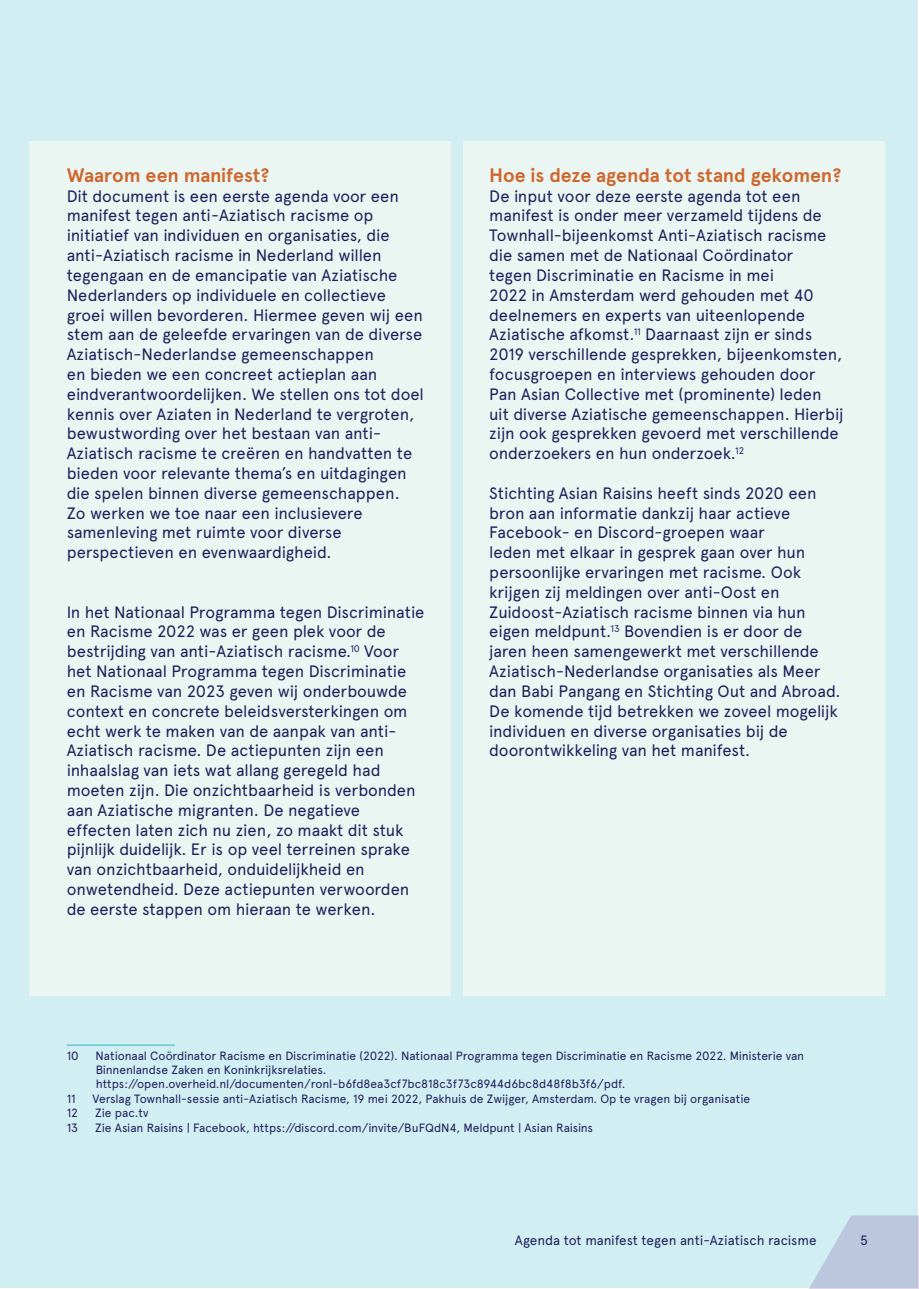
<style>
.page{position:relative;width:919px;height:1289px;background:#fff}
.page>*{position:absolute;margin:0;border:0;box-sizing:border-box;transform-origin:0 0}
.t1{font:700 19.5px "Apercu";letter-spacing:-.005em;color:#cd682f}
.t2{font:16.5px/19.8px "Apercu";letter-spacing:-.005em;color:#1f1e5a}
.t3{font:13.5px "Apercu";letter-spacing:-.005em;color:#1f1e5a}
.footnote{font:12px "Apercu";letter-spacing:-.01em;color:#1f1e5a}
</style>
<div class="page">
<div style="left:0;top:0;width:917px;height:1287px;background:#d1eef2"></div>
<div style="left:29px;top:141px;width:421px;height:854px;background:#ebf6f3"></div>
<div style="left:463px;top:141px;width:421px;height:854px;background:#ebf6f3"></div>
<hr style="left:67px;top:1044px;width:108px;height:1px;background:#65c9d4">
<svg style="left:764px;top:1215px;width:154px;height:73px"></svg>
<p class="t1" style="left:67px;top:163px;width:204px">Waarom een manifest?</p>
<p class="t2" style="left:67px;top:186px;width:358px">Dit document is een eerste agenda voor een manifest tegen anti-Aziatisch racisme op initiatief van individuen en organisaties, die anti-Aziatisch racisme in Nederland willen tegengaan en de emancipatie van Aziatische Nederlanders op individuele en collectieve groei willen bevorderen. Hiermee geven wij een stem aan de geleefde ervaringen van de diverse Aziatisch-Nederlandse gemeenschappen<br>en bieden we een concreet actieplan aan eindverantwoordelijken. We stellen ons tot doel kennis over Aziaten in Nederland te vergroten, bewustwording over het bestaan van anti-Aziatisch racisme te creëren en handvatten te bieden voor relevante thema’s en uitdagingen die spelen binnen diverse gemeenschappen.<br>Zo werken we toe naar een inclusievere samenleving met ruimte voor diverse perspectieven en evenwaardigheid.</p>
<p class="t2" style="left:67px;top:602px;width:359px">In het Nationaal Programma tegen Discriminatie en Racisme 2022 was er geen plek voor de bestrijding van anti-Aziatisch racisme.<sup>10</sup> Voor het Nationaal Programma tegen Discriminatie en Racisme van 2023 geven wij onderbouwde context en concrete beleidsversterkingen om echt werk te maken van de aanpak van anti-Aziatisch racisme. De actiepunten zijn een inhaalslag van iets wat allang geregeld had moeten zijn. Die onzichtbaarheid is verbonden aan Aziatische migranten. De negatieve effecten laten zich nu zien, zo maakt dit stuk pijnlijk duidelijk. Er is op veel terreinen sprake van onzichtbaarheid, onduidelijkheid en onwetendheid. Deze actiepunten verwoorden de eerste stappen om hieraan te werken.</p>
<p class="t1" style="left:489px;top:163px;width:353px">Hoe is deze agenda tot stand gekomen?</p>
<p class="t2" style="left:489px;top:186px;width:356px">De input voor deze eerste agenda tot een manifest is onder meer verzameld tijdens de Townhall-bijeenkomst Anti-Aziatisch racisme die samen met de Nationaal Coördinator<br>tegen Discriminatie en Racisme in mei<br>2022 in Amsterdam werd gehouden met 40 deelnemers en experts van uiteenlopende Aziatische afkomst.<sup>11</sup> Daarnaast zijn er sinds 2019 verschillende gesprekken, bijeenkomsten, focusgroepen en interviews gehouden door Pan Asian Collective met (prominente) leden uit diverse Aziatische gemeenschappen. Hierbij zijn ook gesprekken gevoerd met verschillende onderzoekers en hun onderzoek.<sup>12</sup></p>
<p class="t2" style="left:489px;top:483px;width:353px">Stichting Asian Raisins heeft sinds 2020 een bron aan informatie dankzij haar actieve Facebook- en Discord-groepen waar<br>leden met elkaar in gesprek gaan over hun persoonlijke ervaringen met racisme. Ook krijgen zij meldingen over anti-Oost en Zuidoost-Aziatisch racisme binnen via hun eigen meldpunt.<sup>13</sup> Bovendien is er door de jaren heen samengewerkt met verschillende Aziatisch-Nederlandse organisaties als Meer dan Babi Pangang en Stichting Out and Abroad.<br>De komende tijd betrekken we zoveel mogelijk individuen en diverse organisaties bij de doorontwikkeling van het manifest.</p>
<p class="footnote" style="left:67px;top:1048px;width:13px">10</p>
<p class="footnote" style="left:96px;top:1048px;width:710px">Nationaal Coördinator Racisme en Discriminatie (2022). Nationaal Programma tegen Discriminatie en Racisme 2022. Ministerie van</p>
<p class="footnote" style="left:96px;top:1062px;width:232px">Binnenlandse Zaken en Koninkrijksrelaties.</p>
<p class="footnote" style="left:96px;top:1076px;width:531px">https://open.overheid.nl/documenten/ronl-b6fd8ea3cf7bc818c3f73c8944d6bc8d48f8b3f6/pdf.</p>
<p class="footnote" style="left:67px;top:1091px;width:10px">11</p>
<p class="footnote" style="left:93px;top:1091px;width:659px">Verslag Townhall-sessie anti-Aziatisch Racisme, 19 mei 2022, Pakhuis de Zwijger, Amsterdam. Op te vragen bij organisatie</p>
<p class="footnote" style="left:67px;top:1105px;width:13px">12</p>
<p class="footnote" style="left:95px;top:1105px;width:55px">Zie pac.tv</p>
<p class="footnote" style="left:67px;top:1120px;width:13px">13</p>
<p class="footnote" style="left:95px;top:1120px;width:499px">Zie Asian Raisins | Facebook, https://discord.com/invite/BuFQdN4, Meldpunt | Asian Raisins</p>
<p class="t3" style="left:514px;top:1231px;width:303px">Agenda tot manifest tegen anti-Aziatisch racisme</p>
<p class="t3" style="left:859px;top:1231px;width:9px">5</p>
</div>
